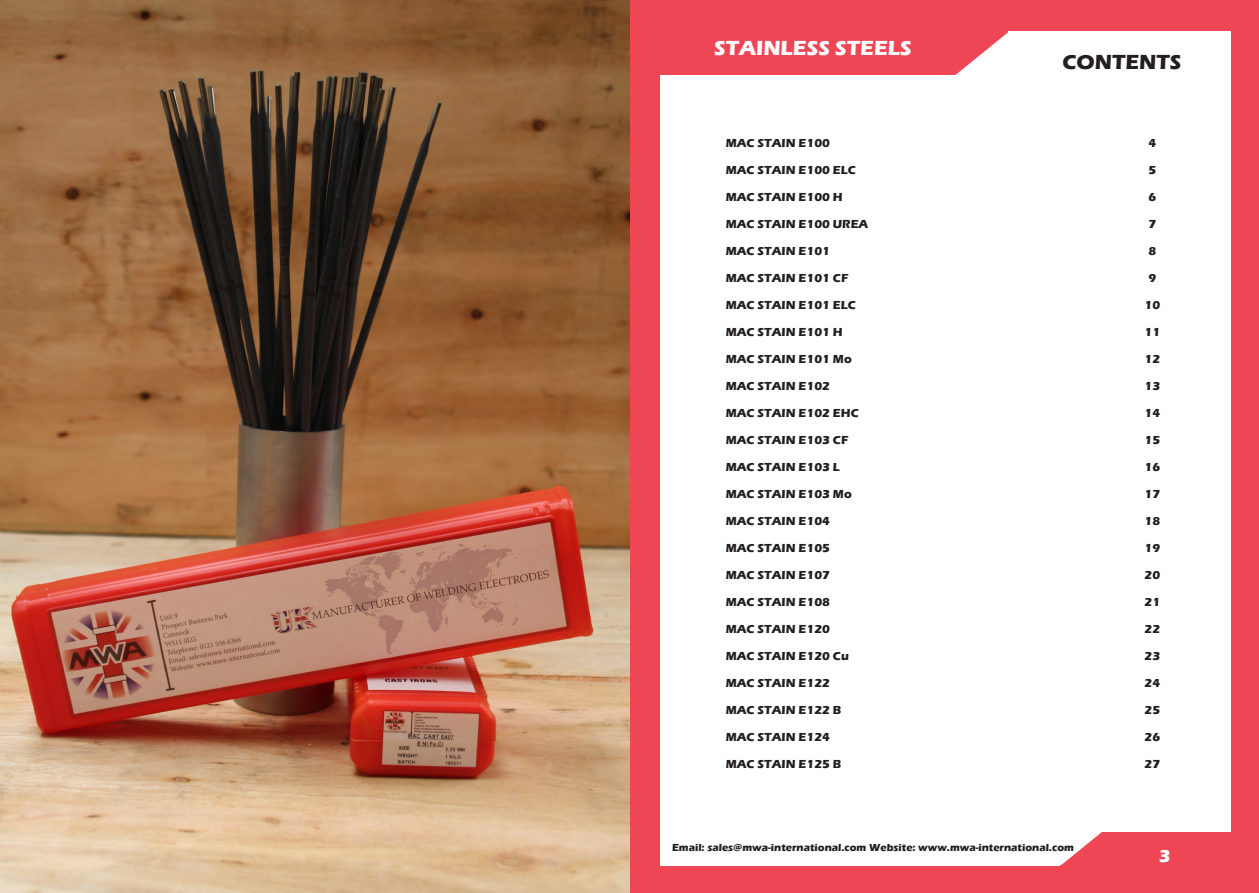
<style>
.page{position:relative;width:1259px;height:893px;background:#fff}
.page>*{position:absolute;margin:0;border:0;box-sizing:border-box;transform-origin:0 0}
.t1{font:700 21px "Eras ITC";color:#fff}
.t2{font:700 21px "Eras ITC";color:#231f20}
.t3{font:700 18px "Eras ITC";color:#fff}
.t4{font:700 12px "Eras ITC";color:#231f20}
.t5{font:700 10.5px "Eras ITC";color:#231f20}
</style>
<div class="page">
<div style="left:629px;top:0;width:630px;height:893px;background:#ef4655"></div>
<div style="left:660px;top:75px;width:570px;height:757px;background:#fff"></div>
<div style="left:1008px;top:32px;width:222px;height:66px;background:#fff"></div>
<svg style="left:838px;top:32px;width:170px;height:43px;background:#f1626f"></svg>
<svg style="left:1060px;top:676px;width:171px;height:189px"></svg>
<div style="left:660px;top:799px;width:400px;height:66px;background:#fff"></div>
<img style="left:0;top:0;width:629px;height:893px">
<p class="t1" style="left:714px;top:36px;width:199px">STAINLESS STEELS</p>
<p class="t4" style="left:726px;top:136px;width:106px">MAC STAIN E100</p>
<p class="t4" style="left:726px;top:163px;width:132px">MAC STAIN E100 ELC</p>
<p class="t4" style="left:726px;top:190px;width:119px">MAC STAIN E100 H</p>
<p class="t4" style="left:726px;top:217px;width:144px">MAC STAIN E100 UREA</p>
<p class="t4" style="left:726px;top:244px;width:106px">MAC STAIN E101</p>
<p class="t4" style="left:726px;top:271px;width:124px">MAC STAIN E101 CF</p>
<p class="t4" style="left:726px;top:298px;width:132px">MAC STAIN E101 ELC</p>
<p class="t4" style="left:726px;top:325px;width:119px">MAC STAIN E101 H</p>
<p class="t4" style="left:726px;top:352px;width:128px">MAC STAIN E101 Mo</p>
<p class="t4" style="left:726px;top:379px;width:106px">MAC STAIN E102</p>
<p class="t4" style="left:726px;top:406px;width:134px">MAC STAIN E102 EHC</p>
<p class="t4" style="left:726px;top:433px;width:124px">MAC STAIN E103 CF</p>
<p class="t4" style="left:726px;top:460px;width:116px">MAC STAIN E103 L</p>
<p class="t4" style="left:726px;top:487px;width:128px">MAC STAIN E103 Mo</p>
<p class="t4" style="left:726px;top:514px;width:106px">MAC STAIN E104</p>
<p class="t4" style="left:726px;top:541px;width:106px">MAC STAIN E105</p>
<p class="t4" style="left:726px;top:568px;width:106px">MAC STAIN E107</p>
<p class="t4" style="left:726px;top:595px;width:106px">MAC STAIN E108</p>
<p class="t4" style="left:726px;top:622px;width:106px">MAC STAIN E120</p>
<p class="t4" style="left:726px;top:649px;width:125px">MAC STAIN E120 Cu</p>
<p class="t4" style="left:726px;top:676px;width:106px">MAC STAIN E122</p>
<p class="t4" style="left:726px;top:703px;width:117px">MAC STAIN E122 B</p>
<p class="t4" style="left:726px;top:730px;width:106px">MAC STAIN E124</p>
<p class="t4" style="left:726px;top:757px;width:117px">MAC STAIN E125 B</p>
<p class="t2" style="left:1062px;top:50px;width:120px">CONTENTS</p>
<p class="t4" style="left:1148px;top:136px;width:9px">4</p>
<p class="t4" style="left:1148px;top:163px;width:9px">5</p>
<p class="t4" style="left:1148px;top:190px;width:9px">6</p>
<p class="t4" style="left:1148px;top:217px;width:9px">7</p>
<p class="t4" style="left:1148px;top:244px;width:9px">8</p>
<p class="t4" style="left:1148px;top:271px;width:9px">9</p>
<p class="t4" style="left:1144px;top:298px;width:17px">10</p>
<p class="t4" style="left:1144px;top:325px;width:17px">11</p>
<p class="t4" style="left:1144px;top:352px;width:17px">12</p>
<p class="t4" style="left:1144px;top:379px;width:17px">13</p>
<p class="t4" style="left:1144px;top:406px;width:17px">14</p>
<p class="t4" style="left:1144px;top:433px;width:17px">15</p>
<p class="t4" style="left:1144px;top:460px;width:17px">16</p>
<p class="t4" style="left:1144px;top:487px;width:17px">17</p>
<p class="t4" style="left:1144px;top:514px;width:17px">18</p>
<p class="t4" style="left:1144px;top:541px;width:17px">19</p>
<p class="t4" style="left:1144px;top:568px;width:17px">20</p>
<p class="t4" style="left:1144px;top:595px;width:17px">21</p>
<p class="t4" style="left:1144px;top:622px;width:17px">22</p>
<p class="t4" style="left:1144px;top:649px;width:17px">23</p>
<p class="t4" style="left:1144px;top:676px;width:17px">24</p>
<p class="t4" style="left:1144px;top:703px;width:17px">25</p>
<p class="t4" style="left:1144px;top:730px;width:17px">26</p>
<p class="t4" style="left:1144px;top:757px;width:17px">27</p>
<p class="t5" style="left:672px;top:842px;width:403px">Email: sales@mwa-international.com Website: www.mwa-international.com</p>
<h2 class="t3" style="left:1158px;top:845px;width:13px">3</h2>
</div>
